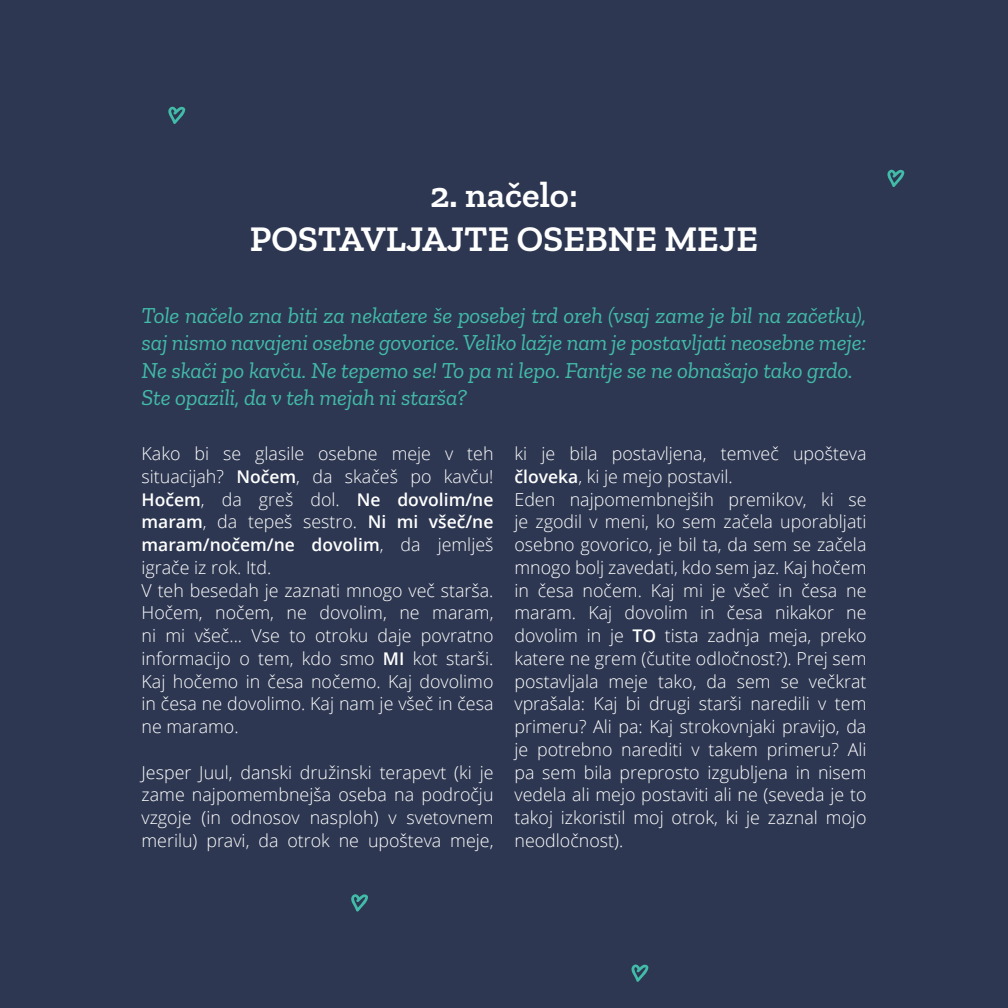
<style>
.page{position:relative;width:1008px;height:1008px;background:#2d3751}
.page>*{position:absolute;margin:0;border:0;box-sizing:border-box;transform-origin:0 0}
.t1{font:600 36.75px/44.1px "Zilla Slab";color:#fff;text-align:center}
.t2{font:italic 22.75px/27.3px "Zilla Slab";letter-spacing:-.01em;color:#42bba9}
.t3{font:300 17.85px/22.8px "Open Sans";color:#fff}
.t4{font:600 17.5px/22.8px "Open Sans";color:#fff;text-align:justify}
.s1{font-weight:600;font-size:17.5px}
.s2{font-weight:300;font-size:17.85px}
</style>
<div class="page">
<svg style="left:168px;top:106px;width:17px;height:18px"></svg>
<svg style="left:887px;top:169px;width:18px;height:18px"></svg>
<svg style="left:351px;top:894px;width:17px;height:18px"></svg>
<svg style="left:631px;top:964px;width:18px;height:18px"></svg>
<h1 class="t1" style="left:250px;top:173px;width:510px">2. načelo:<br>POSTAVLJAJTE OSEBNE MEJE</h1>
<p class="t2" style="left:142px;top:302px;width:726px">Tole načelo zna biti za nekatere še posebej trd oreh (vsaj zame je bil na začetku), saj nismo navajeni osebne govorice. Veliko lažje nam je postavljati neosebne meje:<br>Ne skači po kavču. Ne tepemo se! To pa ni lepo. Fantje se ne obnašajo tako grdo.<br>Ste opazili, da v teh mejah ni starša?</p>
<p class="t3" style="left:142px;top:442px;width:353px">Kako bi se glasile osebne meje v teh situacijah? <span class="s1">Nočem</span>, da skačeš po kavču!</p>
<p class="t4" style="left:142px;top:488px;width:353px">Hočem<span class="s2">, da greš dol.</span> Ne dovolim/ne maram<span class="s2">, da tepeš sestro.</span> Ni mi všeč/ne maram/nočem/ne dovolim<span class="s2">, da jemlješ</span></p>
<p class="t3" style="left:142px;top:556px;width:353px">igrače iz rok. Itd.<br>V teh besedah je zaznati mnogo več starša.<br>Hočem, nočem, ne dovolim, ne maram, ni mi všeč... Vse to otroku daje povratno informacijo o tem, kdo smo <span class="s1">MI</span> kot starši.<br>Kaj hočemo in česa nočemo. Kaj dovolimo in česa ne dovolimo. Kaj nam je všeč in česa ne maramo.</p>
<p class="t3" style="left:142px;top:760px;width:353px;text-align:justify">Jesper Juul, danski družinski terapevt (ki je zame najpomembnejša oseba na področju vzgoje (in odnosov nasploh) v svetovnem merilu) pravi, da otrok ne upošteva meje,</p>
<p class="t3" style="left:514px;top:442px;width:354px">ki je bila postavljena, temveč upošteva <span class="s1">človeka</span>, ki je mejo postavil.<br>Eden najpomembnejših premikov, ki se je zgodil v meni, ko sem začela uporabljati osebno govorico, je bil ta, da sem se začela mnogo bolj zavedati, kdo sem jaz. Kaj hočem in česa nočem. Kaj mi je všeč in česa ne maram. Kaj dovolim in česa nikakor ne dovolim in je <span class="s1">TO</span> tista zadnja meja, preko katere ne grem (čutite odločnost?). Prej sem postavljala meje tako, da sem se večkrat vprašala: Kaj bi drugi starši naredili v tem primeru? Ali pa: Kaj strokovnjaki pravijo, da je potrebno narediti v takem primeru? Ali pa sem bila preprosto izgubljena in nisem vedela ali mejo postaviti ali ne (seveda je to takoj izkoristil moj otrok, ki je zaznal mojo neodločnost).</p>
</div>
